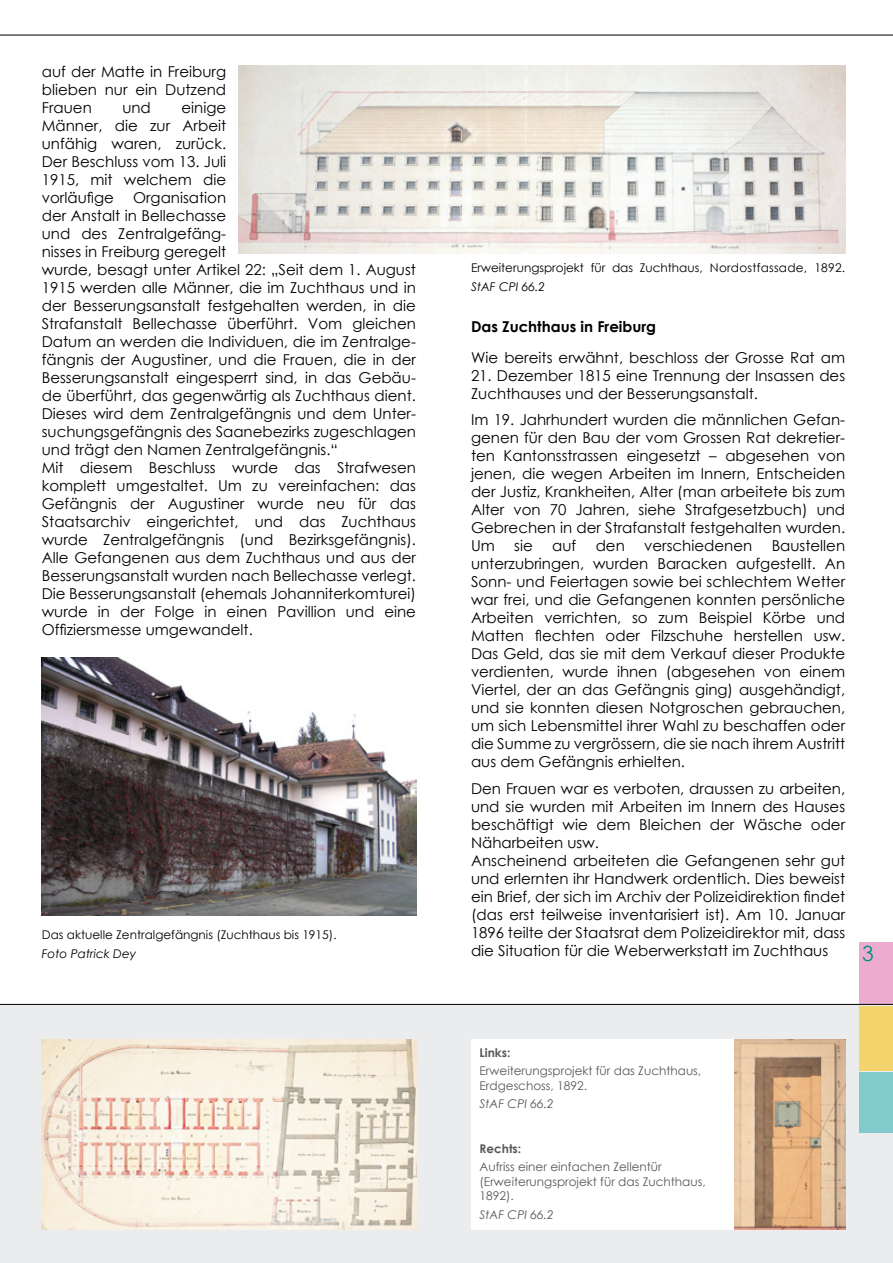
<style>
.page{position:relative;width:893px;height:1263px;background:#fff}
.page>*{position:absolute;margin:0;border:0;box-sizing:border-box;transform-origin:0 0}
.t1{font:21px "Century Gothic";color:#008e81}
.t2{font:15px/18px "Century Gothic";color:#000;text-align:justify}
.t3{font:700 15px "Century Gothic";color:#000}
.t4{font:12px/14.4px "Century Gothic";color:#58585a}
.t5{font:12px "Century Gothic";color:#000}
.t6{font:italic 12px "Century Gothic";color:#000}
.t7{font:italic 12px "Century Gothic";color:#58585a}
.t8{font:700 12px "Century Gothic";color:#58585a}
</style>
<div class="page">
<div style="left:0;top:1004px;width:893px;height:259px;background:#ebeced"></div>
<div style="left:859px;top:1006px;width:34px;height:64px;background:#f4d46d"></div>
<div style="left:859px;top:942px;width:34px;height:62px;background:#ecaccf"></div>
<div style="left:859px;top:1072px;width:34px;height:61px;background:#83cacd"></div>
<hr style="left:0;top:35px;width:893px;height:1px;background:#000">
<hr style="left:0;top:1004px;width:893px;height:1px;background:#000">
<img style="left:42px;top:658px;width:374px;height:257px">
<img style="left:239px;top:66px;width:606px;height:188px">
<img style="left:733px;top:1039px;width:112px;height:191px">
<img style="left:42px;top:1039px;width:374px;height:191px">
<div style="left:471px;top:1039px;width:262px;height:191px;background:#fff"></div>
<p class="t2" style="left:42px;top:62px;width:186px">auf der Matte in Freiburg blieben nur ein Dutzend Frauen</p>
<p class="t2" style="left:42px;top:98px;width:186px;text-indent:140px">einige Männer, die zur Arbeit unfähig waren, zurück.<br>Der Beschluss vom 13. Juli 1915, mit welchem die vorläufige</p>
<p class="t2" style="left:122px;top:98px;width:30px">und</p>
<p class="t2" style="left:42px;top:188px;width:376px;text-align:left;text-indent:91px">Organisation<br>der Anstalt in Bellechasse<br>und des Zentralgefäng-<br>nisses in Freiburg geregelt<br>wurde, besagt unter Artikel 22: „Seit dem 1. August 1915 werden alle Männer, die im Zuchthaus und in der Besserungsanstalt festgehalten werden, in die Strafanstalt Bellechasse überführt. Vom gleichen Datum an werden die Individuen, die im Zentralge&shy;fängnis der Augustiner, und die Frauen, die in der Besserungsanstalt eingesperrt sind, in das Gebäu&shy;de überführt, das gegenwärtig als Zuchthaus dient.<br>Dieses wird dem Zentralgefängnis und dem Unter&shy;suchungsgefängnis des Saanebezirks zugeschlagen und trägt den Namen Zentralgefängnis.“<br>Mit diesem Beschluss wurde das Strafwesen komplett umgestaltet. Um zu vereinfachen: das Gefängnis der Augustiner wurde neu für das Staatsarchiv eingerichtet, und das Zuchthaus wurde Zentralgefängnis (und Bezirksgefängnis).<br>Alle Gefangenen aus dem Zuchthaus und aus der Besserungsanstalt wurden nach Bellechasse verlegt.<br>Die Besserungsanstalt (ehemals Johanniterkomturei) wurde in der Folge in einen Pavillion und eine Offiziersmesse umgewandelt.</p>
<p class="t5" style="left:42px;top:926px;width:296px">Das aktuelle Zentralgefängnis (Zuchthaus bis 1915).</p>
<p class="t6" style="left:42px;top:945px;width:96px">Foto Patrick Dey</p>
<p class="t5" style="left:471px;top:259px;width:376px">Erweiterungsprojekt für das Zuchthaus, Nordostfassade, 1892.</p>
<p class="t6" style="left:471px;top:278px;width:76px">StAF CPI 66.2</p>
<p class="t3" style="left:471px;top:315px;width:187px">Das Zuchthaus in Freiburg</p>
<p class="t2" style="left:471px;top:348px;width:376px">Wie bereits erwähnt, beschloss der Grosse Rat am</p>
<p class="t2" style="left:471px;top:366px;width:376px">21. Dezember 1815 eine Trennung der Insassen des<br>Zuchthauses und der Besserungsanstalt.</p>
<p class="t2" style="left:471px;top:411px;width:376px">Im 19. Jahrhundert wurden die männlichen Gefan&shy;genen für den Bau der vom Grossen Rat dekretier&shy;ten Kantonsstrassen eingesetzt – abgesehen von jenen, die wegen Arbeiten im Innern, Entscheiden der Justiz, Krankheiten, Alter (man arbeitete bis zum Alter von 70 Jahren, siehe Strafgesetzbuch) und Gebrechen in der Strafanstalt festgehalten wurden.<br>Um</p>
<p class="t2" style="left:514px;top:537px;width:20px">sie</p>
<p class="t2" style="left:552px;top:537px;width:26px">auf</p>
<p class="t2" style="left:596px;top:537px;width:31px">den</p>
<p class="t2" style="left:644px;top:537px;width:110px">verschiedenen</p>
<p class="t2" style="left:471px;top:537px;width:376px;text-indent:301px">Baustellen unterzubringen, wurden Baracken aufgestellt. An Sonn- und Feiertagen sowie bei schlechtem Wetter war frei, und die Gefangenen konnten persönliche Arbeiten verrichten, so zum Beispiel Körbe und Matten flechten oder Filzschuhe herstellen usw.<br>Das Geld, das sie mit dem Verkauf dieser Produkte verdienten, wurde ihnen (abgesehen von einem Viertel, der an das Gefängnis ging) ausgehändigt, und sie konnten diesen Notgroschen gebrauchen, um sich Lebensmittel ihrer Wahl zu beschaffen oder die Summe zu vergrössern, die sie nach ihrem Austritt aus dem Gefängnis erhielten.</p>
<p class="t2" style="left:471px;top:779px;width:376px;text-align:left">Den Frauen war es verboten, draussen zu arbeiten, und sie wurden mit Arbeiten im Innern des Hauses beschäftigt wie dem Bleichen der Wäsche oder Näharbeiten usw.<br>Anscheinend arbeiteten die Gefangenen sehr gut und erlernten ihr Handwerk ordentlich. Dies beweist ein Brief, der sich im Archiv der Polizeidirektion findet (das erst teilweise inventarisiert ist). Am 10. Januar 1896 teilte der Staatsrat dem Polizeidirektor mit, dass die Situation für die Weberwerkstatt im Zuchthaus</p>
<h1 class="t1" style="left:862px;top:939px;width:13px">3</h1>
<p class="t8" style="left:479px;top:1043px;width:32px">Links:</p>
<p class="t4" style="left:479px;top:1064px;width:223px">Erweiterungsprojekt für das Zuchthaus,<br>Erdgeschoss, 1892.</p>
<p class="t7" style="left:479px;top:1096px;width:76px">StAF CPI 66.2</p>
<p class="t8" style="left:479px;top:1139px;width:43px">Rechts:</p>
<p class="t4" style="left:479px;top:1159px;width:228px">Aufriss einer einfachen Zellentür (Erweiterungsprojekt für das Zuchthaus,<br>1892).</p>
<p class="t7" style="left:479px;top:1206px;width:76px">StAF CPI 66.2</p>
</div>
